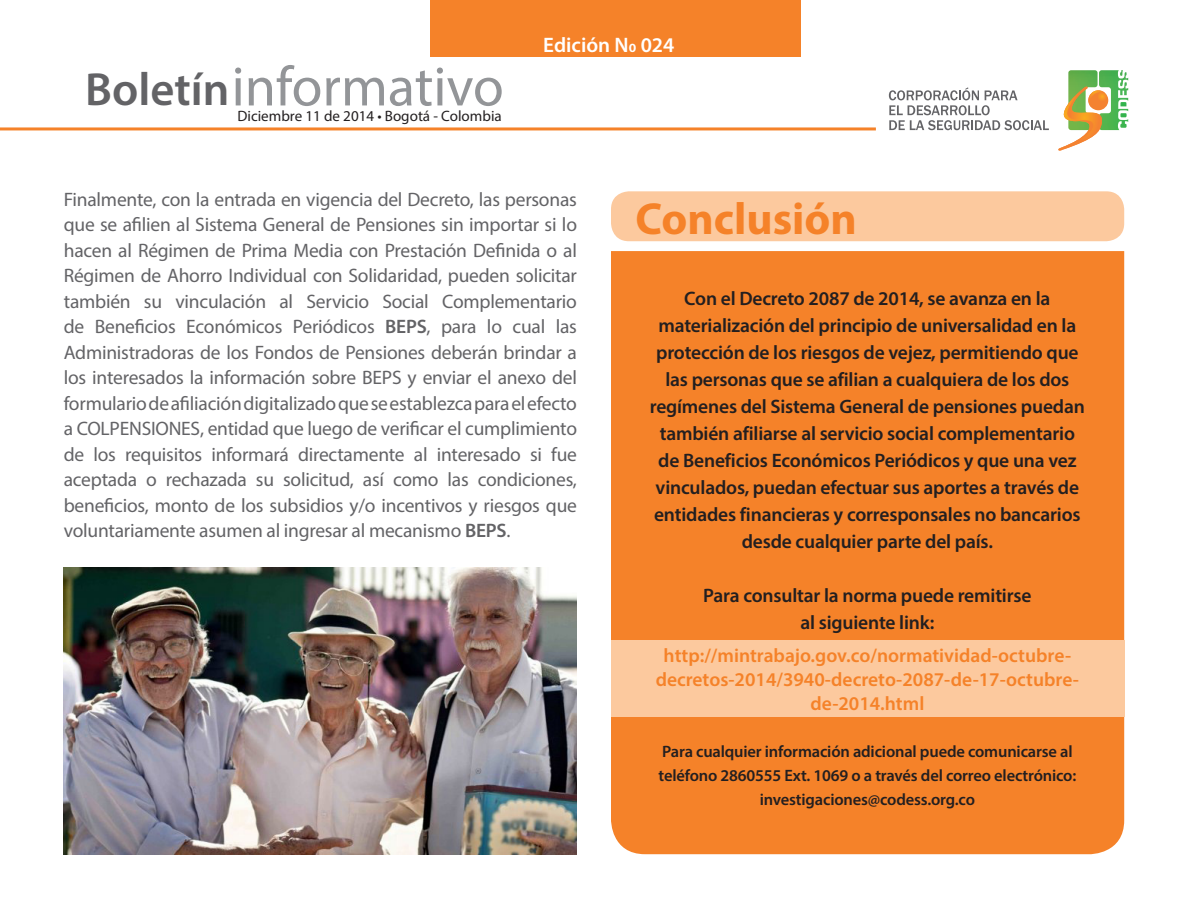
<style>
.page{position:relative;width:1188px;height:918px;background:#fff}
.page>*{position:absolute;margin:0;border:0;box-sizing:border-box;transform-origin:0 0}
.t1{font:56.25px "Myriad Pro";color:#939598}
.t2{font:600 46.65px "Myriad Pro";color:#636366}
.t3{font:700 45px "Myriad Pro";color:#f58229}
.t4{font:600 21px "Myriad Pro";color:#fff}
.t5{font:19.5px/25.5px "Myriad Pro";letter-spacing:-.01em;color:#636366;text-align:justify}
.t6{font:600 19.5px/27px "Myriad Pro";letter-spacing:-.01em;color:#231f20;text-align:center}
.t7{font:600 19.5px/24px "Myriad Pro";color:#f58229;text-align:center}
.t8{font:600 16.5px/24px "Myriad Pro";letter-spacing:-.01em;color:#231f20}
.t9{font:15px "Myriad Pro";color:#231f20}
.s1{font-weight:600}
</style>
<div class="page">
<div style="left:430px;top:0;width:371px;height:57px;background:#f58229"></div>
<svg style="left:1120px;top:102px;width:6px;height:4px"></svg>
<img style="left:1111px;top:70px;width:17px;height:17px">
<img style="left:1068px;top:70px;width:43px;height:60px">
<svg style="left:1120px;top:113px;width:7px;height:4px"></svg>
<svg style="left:889px;top:87px;width:217px;height:64px"></svg>
<hr style="left:0;top:127px;width:876px;height:3px;background:#f58229">
<div style="left:611px;top:251px;width:513px;height:603px;background:#f58229"></div>
<div style="left:611px;top:640px;width:513px;height:77px;background:#fcc99e"></div>
<div style="left:611px;top:191px;width:513px;height:50px;background:#fcc99e;border-radius:18px"></div>
<img style="left:64px;top:567px;width:513px;height:287px">
<h2 class="t2" style="left:85px;top:60px;width:146px">Boletín</h2>
<h1 class="t1" style="left:232px;top:52px;width:274px">informativo</h1>
<p class="t9" style="left:237px;top:107px;width:266px">Diciembre 11 de 2014 • Bogotá - Colombia</p>
<p class="t4" style="left:543px;top:31px;width:133px">Edición N0 024</p>
<p class="t5" style="left:64px;top:186px;width:515px">Finalmente, con la entrada en vigencia del Decreto, las personas que se afilien al Sistema General de Pensiones sin importar si lo hacen al Régimen de Prima Media con Prestación Definida o al Régimen de Ahorro Individual con Solidaridad, pueden solicitar también su vinculación al Servicio Social Complementario de Beneficios Económicos Periódicos <span class="s1">BEPS</span>, para lo cual las Administradoras de los Fondos de Pensiones deberán brindar a los interesados la información sobre BEPS y enviar el anexo del formulario de afiliación digitalizado que se establezca para el efecto a COLPENSIONES, entidad que luego de verificar el cumplimiento de los requisitos informará directamente al interesado si fue aceptada o rechazada su solicitud, así como las condiciones, beneficios, monto de los subsidios y/o incentivos y riesgos que voluntariamente asumen al ingresar al mecanismo <span class="s1">BEPS</span>.</p>
<p class="t3" style="left:636px;top:189px;width:223px">Conclusión</p>
<p class="t6" style="left:650px;top:284px;width:437px">Con el Decreto 2087 de 2014, se avanza en la materialización del principio de universalidad en la protección de los riesgos de vejez, permitiendo que las personas que se afilian a cualquiera de los dos regímenes del Sistema General de pensiones puedan también afiliarse al servicio social complementario de Beneficios Económicos Periódicos y que una vez vinculados, puedan efectuar sus aportes a través de entidades financieras y corresponsales no bancarios desde cualquier parte del país.</p>
<p class="t6" style="left:703px;top:581px;width:330px">Para consultar la norma puede remitirse</p>
<p class="t6" style="left:801px;top:608px;width:135px">al siguiente link:</p>
<p class="t7" style="left:656px;top:643px;width:425px">http://mintrabajo.gov.co/normatividad-octubre&shy;decretos-2014/3940-decreto-2087-de-17-octubre&shy;de-2014.html</p>
<p class="t8" style="left:658px;top:739px;width:419px">Para cualquier información adicional puede comunicarse al teléfono 2860555 Ext. 1069 o a través del correo electrónico:</p>
<p class="t8" style="left:760px;top:787px;width:217px">investigaciones@codess.org.co</p>
</div>
